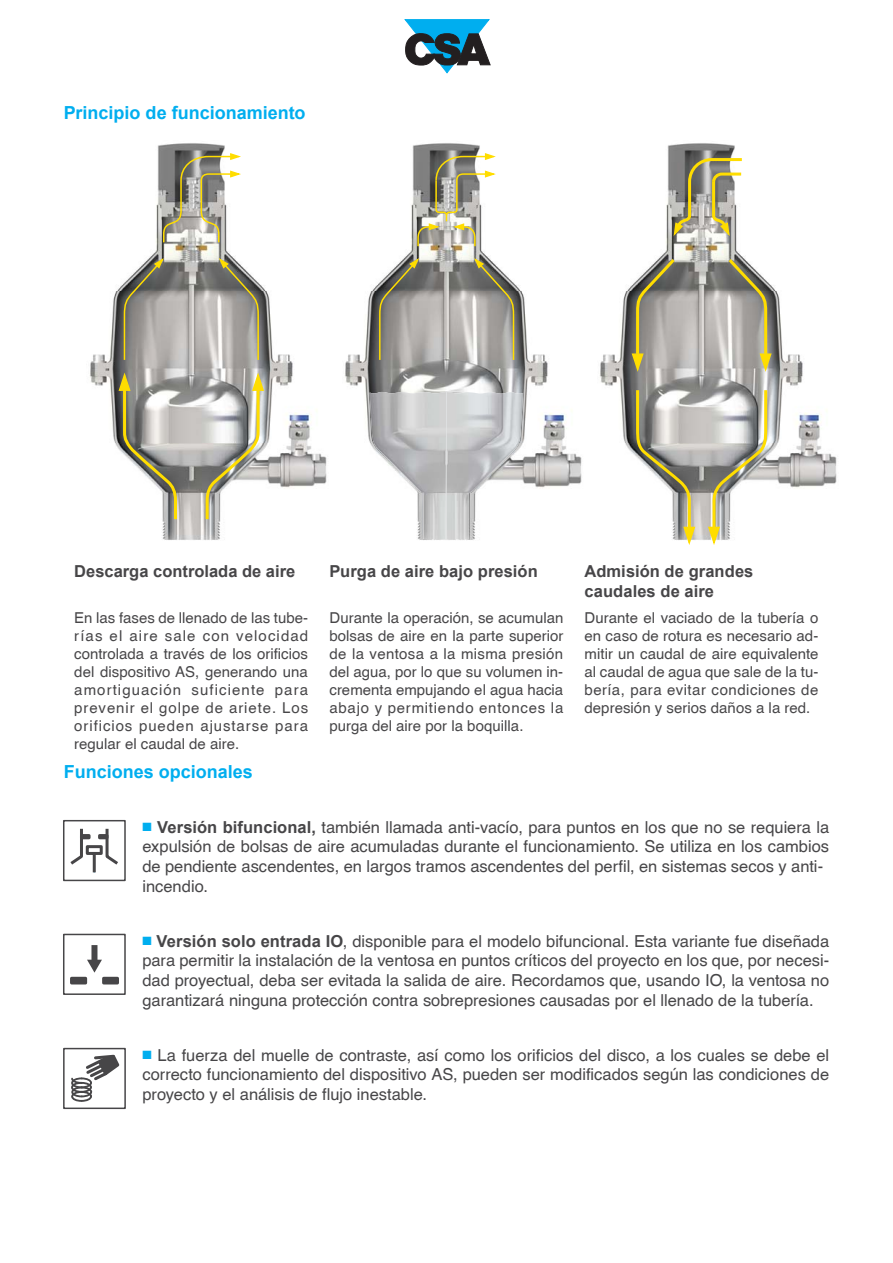
<style>
.page{position:relative;width:893px;height:1263px;background:#fff}
.page>*{position:absolute;margin:0;border:0;box-sizing:border-box;transform-origin:0 0}
.t1{font:700 18px "Arial";color:#00aeef}
.t2{font:16.5px/19.8px "Helvetica";color:#474648;text-align:justify}
.t3{font:700 16.5px/19.8px "Arial";color:#474648}
.t4{font:15px/18px "Helvetica";letter-spacing:.03em;color:#474648;text-align:justify}
.s1{font-family:"Arial";font-weight:700}
</style>
<div class="page">
<img style="left:345px;top:143px;width:237px;height:397px">
<img style="left:600px;top:143px;width:237px;height:397px">
<img style="left:90px;top:143px;width:237px;height:397px">
<svg style="left:162px;top:152px;width:81px;height:92px"></svg>
<svg style="left:123px;top:256px;width:42px;height:105px;background:#9a978c"></svg>
<svg style="left:118px;top:373px;width:60px;height:149px"></svg>
<img style="left:370px;top:392px;width:153px;height:147px">
<svg style="left:631px;top:256px;width:47px;height:115px;background:#a09c89"></svg>
<svg style="left:634px;top:387px;width:62px;height:158px"></svg>
<img style="left:446px;top:392px;width:1px;height:147px">
<svg style="left:217px;top:256px;width:43px;height:105px;background:#a7a499"></svg>
<svg style="left:378px;top:256px;width:43px;height:105px;background:#99968b"></svg>
<svg style="left:473px;top:256px;width:42px;height:105px;background:#a7a499"></svg>
<svg style="left:204px;top:373px;width:61px;height:149px"></svg>
<svg style="left:417px;top:152px;width:81px;height:96px"></svg>
<svg style="left:672px;top:157px;width:73px;height:79px;background:#b0ab8f"></svg>
<svg style="left:725px;top:256px;width:47px;height:115px;background:#aca895"></svg>
<svg style="left:707px;top:387px;width:62px;height:158px"></svg>
<svg style="left:404px;top:19px;width:87px;height:55px"></svg>
<div style="left:63px;top:820px;width:63px;height:61px;border:2px solid #474648"></div>
<svg style="left:70px;top:828px;width:48px;height:45px"></svg>
<div style="left:63px;top:1048px;width:63px;height:61px;border:2px solid #474648"></div>
<svg style="left:71px;top:1054px;width:49px;height:48px"></svg>
<div style="left:70px;top:977px;width:17px;height:8px;border:3px solid #474648"></div>
<div style="left:102px;top:977px;width:17px;height:8px;border:3px solid #474648"></div>
<div style="left:63px;top:934px;width:63px;height:61px;border:2px solid #474648"></div>
<div style="left:91px;top:945px;width:6px;height:17px;background:#474648"></div>
<svg style="left:87px;top:960px;width:15px;height:13px"></svg>
<p class="t1" style="left:64px;top:103px;width:243px">Principio de funcionamiento</p>
<p class="t3" style="left:74px;top:562px;width:223px">Descarga controlada de aire</p>
<p class="t4" style="left:74px;top:609px;width:235px">En las fases de llenado de las tube&shy;rías el aire sale con velocidad controlada a través de los orificios del dispositivo AS, generando una amortiguación suficiente para prevenir el golpe de ariete. Los orificios pueden ajustarse para regular el caudal de aire.</p>
<p class="t1" style="left:64px;top:762px;width:191px">Funciones opcionales</p>
<p class="t3" style="left:329px;top:562px;width:210px">Purga de aire bajo presión</p>
<p class="t4" style="left:329px;top:609px;width:235px">Durante la operación, se acumulan bolsas de aire en la parte superior de la ventosa a la misma presión del agua, por lo que su volumen in&shy;crementa empujando el agua hacia abajo y permitiendo entonces la purga del aire por la boquilla.</p>
<p class="t3" style="left:585px;top:562px;width:170px">Admisión de grandes caudales de aire</p>
<p class="t4" style="left:585px;top:609px;width:235px">Durante el vaciado de la tubería o en caso de rotura es necesario ad&shy;mitir un caudal de aire equivalente al caudal de agua que sale de la tu&shy;bería, para evitar condiciones de depresión y serios daños a la red.</p>
<p class="t2" style="left:142px;top:817px;width:688px;text-align:left;text-indent:15px"><span class="s1">Versión bifuncional,</span> también llamada anti-vacío, para puntos en los que no se requiera la expulsión de bolsas de aire acumuladas durante el funcionamiento. Se utiliza en los cambios de pendiente ascendentes, en largos tramos ascendentes del perfil, en sistemas secos y anti&shy;incendio.</p>
<p class="t2" style="left:142px;top:931px;width:688px;text-indent:14px"><span class="s1">Versión solo entrada IO</span>, disponible para el modelo bifuncional. Esta variante fue diseñada para permitir la instalación de la ventosa en puntos críticos del proyecto en los que, por necesi&shy;dad proyectual, deba ser evitada la salida de aire. Recordamos que, usando IO, la ventosa no garantizará ninguna protección contra sobrepresiones causadas por el llenado de la tubería.</p>
<p class="t2" style="left:142px;top:1045px;width:688px;text-indent:15px">La fuerza del muelle de contraste, así como los orificios del disco, a los cuales se debe el correcto funcionamiento del dispositivo AS, pueden ser modificados según las condiciones de proyecto y el análisis de flujo inestable.</p>
</div>
